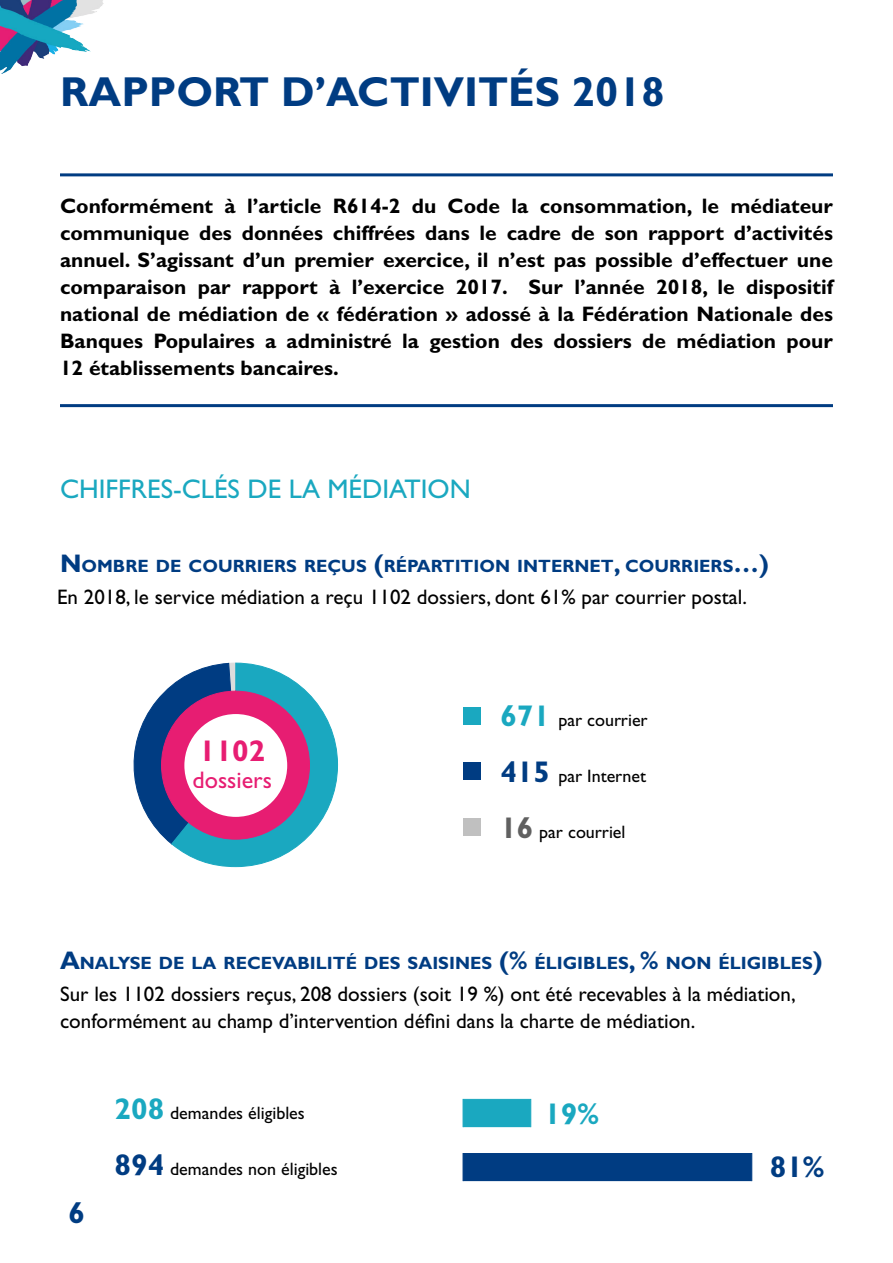
<style>
.page{position:relative;width:893px;height:1263px;background:#fff}
.page>*{position:absolute;margin:0;border:0;box-sizing:border-box;transform-origin:0 0}
.TITRE{font:700 42px "Gill Sans Std";color:#003c82}
.Texte{font:700 30px "Gill Sans Std";color:#e71d72}
.texte_graphique{font:700 30px "Gill Sans Std";color:#1aa8c0}
.SOUS_TITRE{font:700 30px "Gill Sans Std";color:#003c82}
.Intertitre{font:700 30px "Gill Sans Std";color:#003c82}
.SOUS_TITRE-2{font:27px "Gill Sans Std";color:#1aa8c0}
.Texte-2{font:24px "Gill Sans Std";color:#e71d72}
.Chapo{font:700 21px/27px "Gill Sans Std";color:#000;text-align:justify}
.Texte-3{font:21px/27px "Gill Sans Std";color:#000}
.Texte-4{font:18px "Gill Sans Std";color:#000}
.Intertitre-2{font:700 17.85px "Gill Sans Std";color:#003c82}
.s1{font-size:25.5px}
.s2{font-weight:700;font-size:30px;color:#1aa8c0}
.s3{font-weight:700;font-size:30px;color:#003c82}
.s4{font-weight:700;font-size:30px;color:#606060}
</style>
<div class="page">
<img style="left:0;top:0;width:104px;height:73px">
<hr style="left:60px;top:173px;width:773px;height:3px;background:#003c82">
<hr style="left:60px;top:404px;width:773px;height:3px;background:#003c82">
<svg style="left:133px;top:662px;width:205px;height:205px"></svg>
<div style="left:162px;top:691px;width:147px;height:148px;background:#e71d72;border-radius:74px"></div>
<div style="left:184px;top:714px;width:103px;height:103px;background:#fff;border-radius:51px"></div>
<div style="left:463px;top:1153px;width:289px;height:28px;background:#003c82"></div>
<div style="left:463px;top:1099px;width:68px;height:28px;background:#1aa8c0"></div>
<div style="left:463px;top:707px;width:17px;height:18px;background:#1aa8c0"></div>
<div style="left:463px;top:762px;width:17px;height:18px;background:#003c82"></div>
<div style="left:463px;top:818px;width:17px;height:17px;background:#c0c0c0"></div>
<p class="TITRE" style="left:60px;top:67px;width:606px">RAPPORT D’ACTIVITÉS 2018</p>
<p class="Chapo" style="left:60px;top:193px;width:774px">Conformément à l’article R614-2 du Code la consommation, le médiateur communique des données chiffrées dans le cadre de son rapport d’activités annuel. S’agissant d’un premier exercice, il n’est pas possible d’effectuer une comparaison par rapport à l’exercice 2017. Sur l’année 2018, le dispositif national de médiation de « fédération » adossé à la Fédération Nationale des Banques Populaires a administré la gestion des dossiers de médiation pour 12 établissements bancaires.</p>
<p class="SOUS_TITRE-2" style="left:60px;top:473px;width:412px">CHIFFRES-CLÉS DE LA MÉDIATION</p>
<p class="Intertitre-2" style="left:60px;top:555px;width:710px"><span class="s1">N</span>OMBRE DE COURRIERS REÇUS <span class="s1">(</span>RÉPARTITION INTERNET<span class="s1">,</span> COURRIERS<span class="s1">…)</span></p>
<p class="Texte-3" style="left:57px;top:583px;width:691px">En 2018, le service médiation a reçu 1102 dossiers, dont 61% par courrier postal.</p>
<p class="Texte" style="left:199px;top:733px;width:68px">1102</p>
<p class="Texte-2" style="left:193px;top:766px;width:81px">dossiers</p>
<p class="Texte-4" style="left:500px;top:709px;width:149px"><span class="s2">671</span> par courrier</p>
<p class="Texte-4" style="left:500px;top:765px;width:147px"><span class="s3">415</span> par Internet</p>
<p class="Texte-4" style="left:500px;top:821px;width:127px"><span class="s4">16</span> par courriel</p>
<p class="Intertitre-2" style="left:60px;top:952px;width:764px"><span class="s1">A</span>NALYSE DE LA RECEVABILITÉ DES SAISINES <span class="s1">(%</span> ÉLIGIBLES<span class="s1">, %</span> NON ÉLIGIBLES<span class="s1">)</span></p>
<p class="Texte-3" style="left:60px;top:981px;width:737px">Sur les 1102 dossiers reçus, 208 dossiers (soit 19 %) ont été recevables à la médiation, conformément au champ d’intervention défini dans la charte de médiation.</p>
<p class="Intertitre" style="left:68px;top:1195px;width:18px">6</p>
<p class="Texte-4" style="left:115px;top:1102px;width:192px"><span class="s2">208</span> demandes éligibles</p>
<p class="Texte-4" style="left:115px;top:1158px;width:225px"><span class="s3">894</span> demandes non éligibles</p>
<p class="texte_graphique" style="left:544px;top:1096px;width:56px">19%</p>
<p class="SOUS_TITRE" style="left:770px;top:1149px;width:56px">81%</p>
</div>
